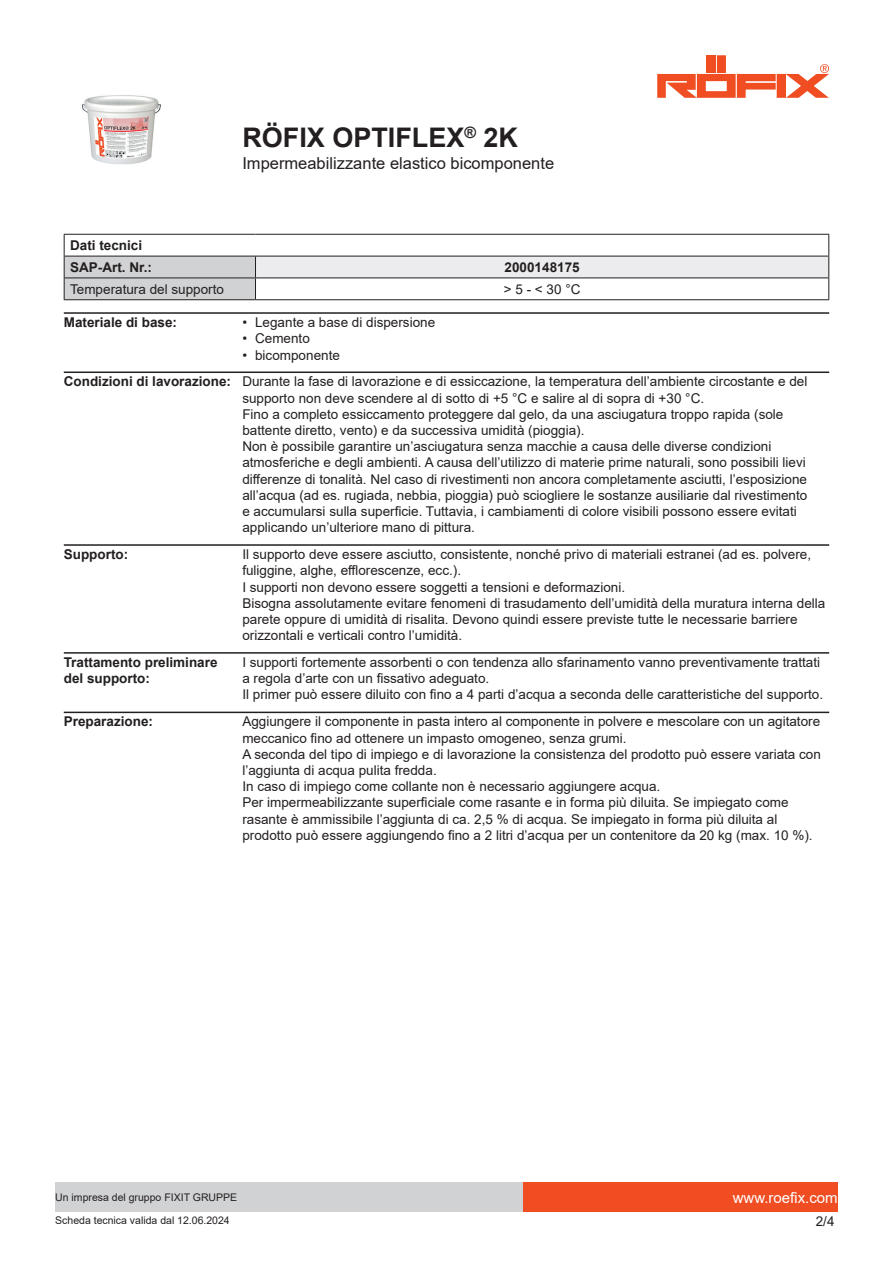
<style>
.page{position:relative;width:893px;height:1263px;background:#fff}
.page>*{position:absolute;margin:0;border:0;box-sizing:border-box;transform-origin:0 0}
.t1{font:700 27px "Arial";color:#231f20}
.t2{font:16.5px "Arial";color:#231f20}
.t3{font:15px "Arial";color:#fff}
.t4{font:13.5px/16.2px "Arial";color:#231f20}
.t5{font:700 13.5px/21.9px "Arial";color:#231f20}
.t6{font:10.5px "Arial";color:#231f20}
.s1{font-weight:700}
</style>
<div class="page">
<img style="left:82px;top:95px;width:79px;height:70px">
<div style="left:717px;top:55px;width:9px;height:18px;background:#f04d22"></div>
<div style="left:707px;top:55px;width:9px;height:18px;background:#f04d22"></div>
<svg style="left:657px;top:64px;width:172px;height:34px"></svg>
<div style="left:523px;top:1182px;width:315px;height:30px;background:#f04d22"></div>
<div style="left:55px;top:1182px;width:468px;height:30px;background:#d1d2d4"></div>
<div style="left:255px;top:256px;width:574px;height:22px;background:#ececee"></div>
<hr style="left:64px;top:234px;width:191px;height:1px;background:#231f20">
<hr style="left:255px;top:234px;width:574px;height:1px;background:#231f20">
<hr style="left:255px;top:256px;width:574px;height:1px;background:#231f20">
<hr style="left:255px;top:278px;width:574px;height:1px;background:#231f20">
<svg style="left:64px;top:235px;width:192px;height:64px"></svg>
<svg style="left:828px;top:235px;width:1px;height:64px"></svg>
<hr style="left:64px;top:299px;width:191px;height:1px;background:#231f20">
<hr style="left:255px;top:299px;width:574px;height:1px;background:#231f20">
<hr style="left:64px;top:312px;width:765px;height:2px;background:#231f20">
<hr style="left:64px;top:371px;width:765px;height:2px;background:#231f20">
<hr style="left:64px;top:544px;width:765px;height:2px;background:#231f20">
<hr style="left:64px;top:652px;width:765px;height:2px;background:#231f20">
<hr style="left:64px;top:712px;width:765px;height:1px;background:#231f20">
<p class="t5" style="left:70px;top:235px;width:83px">Dati tecnici<br>SAP-Art. Nr.:</p>
<h1 class="t1" style="left:242px;top:119px;width:277px">RÖFIX OPTIFLEX<sup>®</sup> 2K</h1>
<p class="t2" style="left:242px;top:152px;width:313px">Impermeabilizzante elastico bicomponente</p>
<p class="t5" style="left:505px;top:256px;width:77px">2000148175</p>
<p class="t4" style="left:70px;top:281px;width:155px">Temperatura del supporto</p>
<p class="t4" style="left:504px;top:281px;width:78px">&gt; 5 - &lt; 30 °C</p>
<p class="t5" style="left:64px;top:312px;width:115px">Materiale di base:</p>
<p class="t4" style="left:242px;top:314px;width:194px">• Legante a base di dispersione</p>
<p class="t4" style="left:242px;top:330px;width:69px">• Cemento</p>
<p class="t4" style="left:64px;top:341px;width:745px;line-height:26.8px;text-indent:179px">• bicomponente<br><span class="s1">Condizioni di lavorazione:</span> Durante la fase di lavorazione e di essiccazione, la temperatura dell’ambiente circostante e del</p>
<p class="t4" style="left:242px;top:390px;width:566px">supporto non deve scendere al di sotto di +5 °C e salire al di sopra di +30 °C.<br>Fino a completo essiccamento proteggere dal gelo, da una asciugatura troppo rapida (sole battente diretto, vento) e da successiva umidità (pioggia).<br>Non è possibile garantire un’asciugatura senza macchie a causa delle diverse condizioni atmosferiche e degli ambienti. A causa dell’utilizzo di materie prime naturali, sono possibili lievi differenze di tonalità. Nel caso di rivestimenti non ancora completamente asciutti, l’esposizione all’acqua (ad es. rugiada, nebbia, pioggia) può sciogliere le sostanze ausiliarie dal rivestimento e accumularsi sulla superficie. Tuttavia, i cambiamenti di colore visibili possono essere evitati applicando un’ulteriore mano di pittura.</p>
<p class="t5" style="left:64px;top:543px;width:66px">Supporto:</p>
<p class="t4" style="left:242px;top:546px;width:584px">Il supporto deve essere asciutto, consistente, nonché privo di materiali estranei (ad es. polvere, fuliggine, alghe, efflorescenze, ecc.).<br>I supporti non devono essere soggetti a tensioni e deformazioni.<br>Bisogna assolutamente evitare fenomeni di trasudamento dell’umidità della muratura interna della parete oppure di umidità di risalita. Devono quindi essere previste tutte le necessarie barriere orizzontali e verticali contro l’umidità.</p>
<p class="t5" style="left:64px;top:654px;width:155px;line-height:16.2px">Trattamento preliminare del supporto:</p>
<p class="t4" style="left:242px;top:654px;width:582px">I supporti fortemente assorbenti o con tendenza allo sfarinamento vanno preventivamente trattati a regola d’arte con un fissativo adeguato.<br>Il primer può essere diluito con fino a 4 parti d’acqua a seconda delle caratteristiche del supporto.</p>
<p class="t5" style="left:64px;top:711px;width:91px">Preparazione:</p>
<p class="t4" style="left:242px;top:713px;width:580px">Aggiungere il componente in pasta intero al componente in polvere e mescolare con un agitatore meccanico fino ad ottenere un impasto omogeneo, senza grumi.<br>A seconda del tipo di impiego e di lavorazione la consistenza del prodotto può essere variata con l’aggiunta di acqua pulita fredda.<br>In caso di impiego come collante non è necessario aggiungere acqua.<br>Per impermeabilizzante superficiale come rasante e in forma più diluita. Se impiegato come rasante è ammissibile l’aggiunta di ca. 2,5 % di acqua. Se impiegato in forma più diluita al prodotto può essere aggiungendo fino a 2 litri d’acqua per un contenitore da 20 kg (max. 10 %).</p>
<p class="t6" style="left:55px;top:1190px;width:183px">Un impresa del gruppo FIXIT GRUPPE</p>
<p class="t3" style="left:733px;top:1187px;width:107px">www.roefix.com</p>
<p class="t6" style="left:55px;top:1213px;width:176px">Scheda tecnica valida dal 12.06.2024</p>
<p class="t4" style="left:816px;top:1213px;width:20px">2/4</p>
</div>
